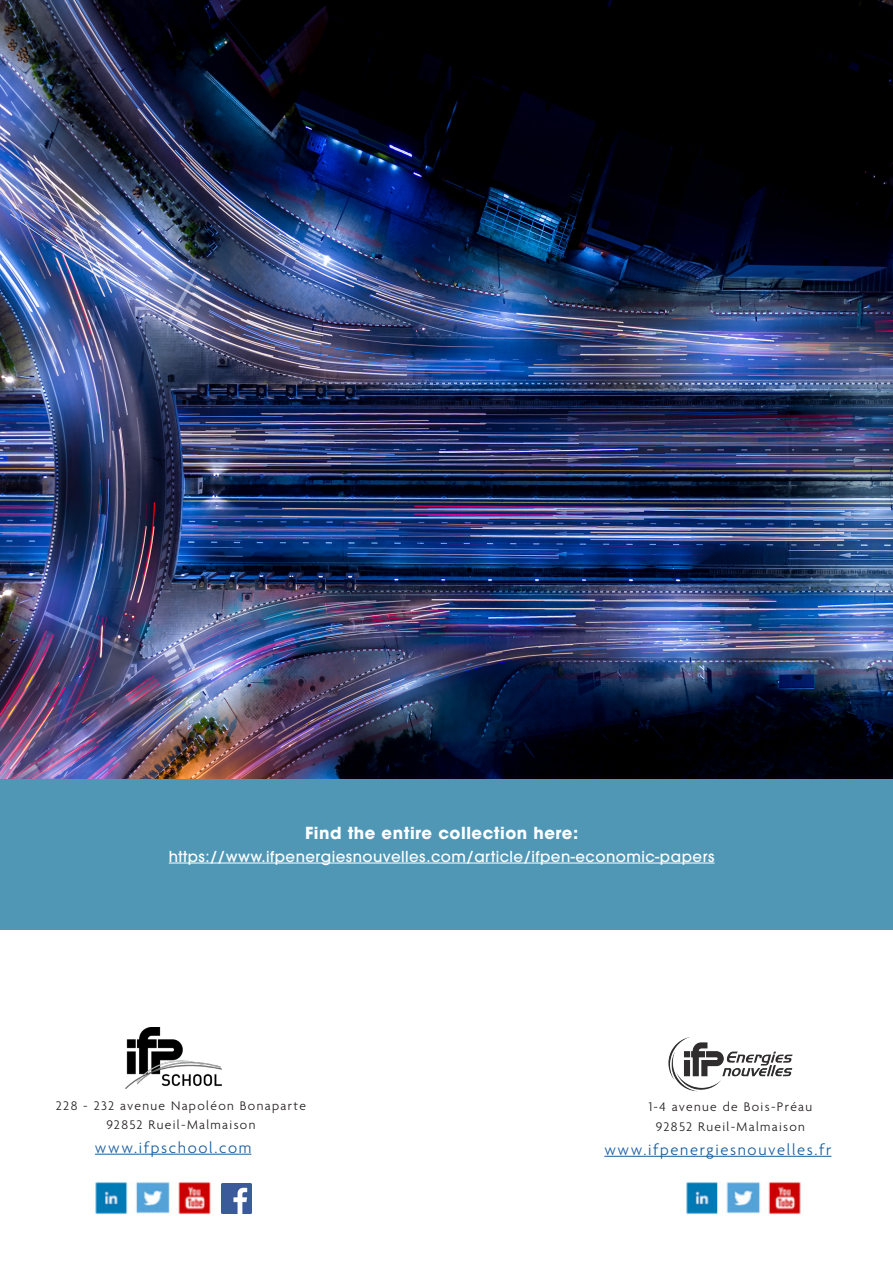
<style>
.page{position:relative;width:893px;height:1263px;background:#fff}
.page>*{position:absolute;margin:0;border:0;box-sizing:border-box;transform-origin:0 0}
.COVER_SS{font:300 16.5px "Agenda";letter-spacing:.1em;color:#175d9e}
.t1{font:700 16.5px "Avant Garde LT";letter-spacing:.03em;color:#fff}
.t2{font:500 15px "Avant Garde LT";letter-spacing:.03em;color:#fff}
.COVER_SS-2{font:300 13.5px "Agenda";letter-spacing:.1em;color:#231f20}
</style>
<div class="page">
<div style="left:0;top:0;width:893px;height:929px;background:#5097b6"></div>
<img style="left:95px;top:1181px;width:127px;height:34px">
<img style="left:686px;top:1181px;width:115px;height:34px">
<img style="left:222px;top:1183px;width:30px;height:30px">
<img style="left:668px;top:1037px;width:125px;height:55px">
<img style="left:125px;top:1027px;width:96px;height:62px">
<img style="left:1px;top:0;width:892px;height:778px">
<hr style="left:95px;top:1154px;width:156px;height:1px;background:#175d9e">
<hr style="left:604px;top:1156px;width:227px;height:1px;background:#175d9e">
<hr style="left:169px;top:863px;width:546px;height:1px;background:#fff">
<p class="t1" style="left:305px;top:822px;width:275px">Find the entire collection here:</p>
<p class="t2" style="left:169px;top:847px;width:547px">https://www.ifpenergiesnouvelles.com/article/ifpen-economic-papers</p>
<p class="COVER_SS-2" style="left:56px;top:1098px;width:252px">228 - 232 avenue Napoléon Bonaparte</p>
<p class="COVER_SS-2" style="left:106px;top:1118px;width:151px">92852 Rueil-Malmaison</p>
<p class="COVER_SS" style="left:95px;top:1139px;width:158px">www.ifpschool.com</p>
<p class="COVER_SS-2" style="left:649px;top:1099px;width:165px">1-4 avenue de Bois-Préau</p>
<p class="COVER_SS-2" style="left:656px;top:1119px;width:151px">92852 Rueil-Malmaison</p>
<p class="COVER_SS" style="left:604px;top:1141px;width:229px">www.ifpenergiesnouvelles.fr</p>
</div>
